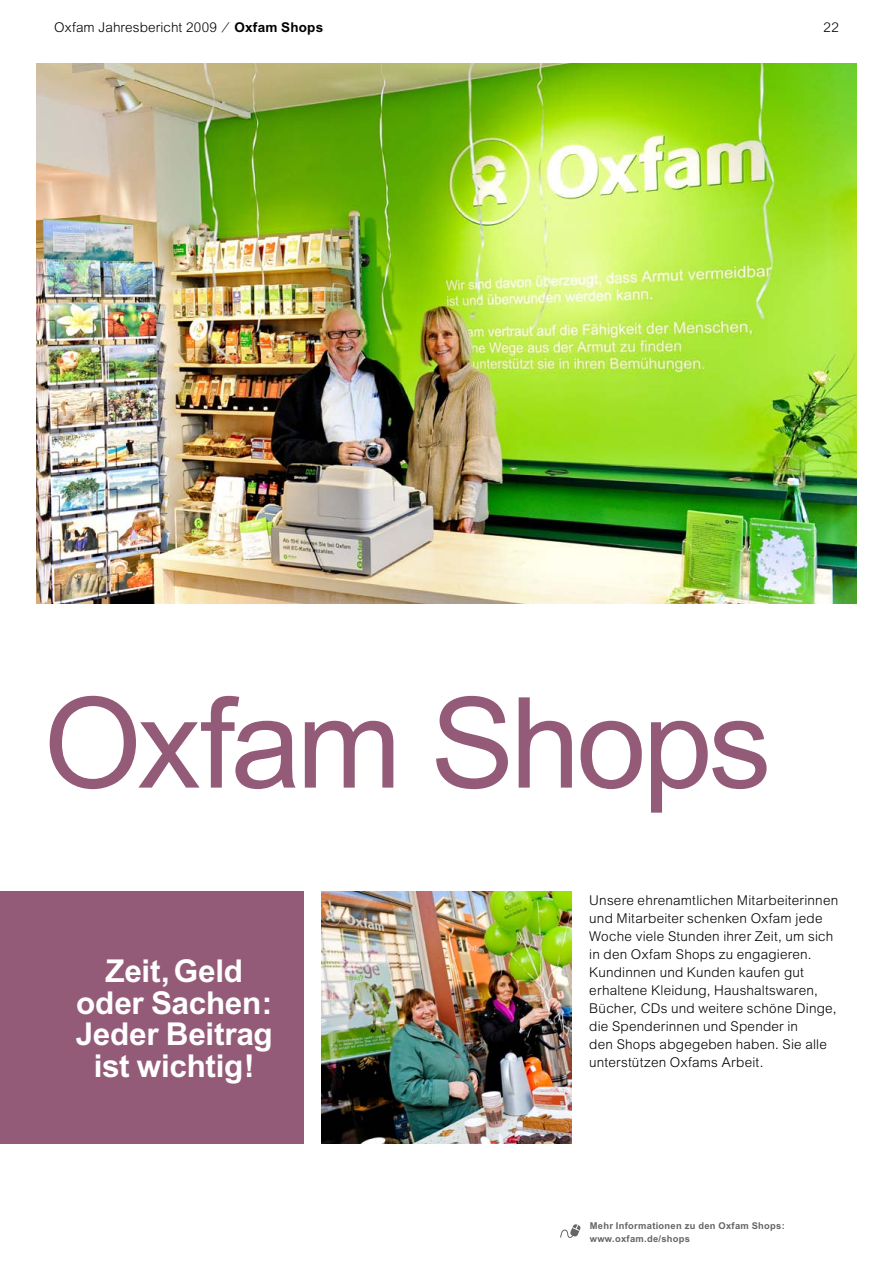
<style>
.page{position:relative;width:893px;height:1263px;background:#fff}
.page>*{position:absolute;margin:0;border:0;box-sizing:border-box;transform-origin:0 0}
.t1{font:126px "Arial";letter-spacing:-.03em;color:#945b78}
.t2{font:700 31.5px/31.5px "Arial CE";letter-spacing:-.01em;color:#fff;text-align:center}
.t3{font:300 13.5px/18px "Arial";letter-spacing:.015em;color:#000}
.t4{font:700 9.3px/13.5px "Arial CE";letter-spacing:.03em;color:#646567}
.s1{font-family:"Arial CE";font-weight:700}
</style>
<div class="page">
<img style="left:36px;top:63px;width:821px;height:540px">
<img style="left:322px;top:891px;width:249px;height:252px">
<div style="left:0;top:891px;width:304px;height:252px;background:#945b78"></div>
<svg style="left:560px;top:1224px;width:21px;height:14px"></svg>
<p class="t3" style="left:54px;top:18px;width:270px">Oxfam Jahresbericht 2009 ⁄ <span class="s1">Oxfam Shops</span></p>
<p class="t3" style="left:824px;top:18px;width:17px">22</p>
<h1 class="t1" style="left:44px;top:661px;width:729px">Oxfam Shops</h1>
<h2 class="t2" style="left:76px;top:955px;width:199px">Zeit, Geld oder Sachen:<br>Jeder Beitrag ist wichtig!</h2>
<p class="t3" style="left:589px;top:891px;width:250px">Unsere ehrenamtlichen Mitarbeiterinnen und Mitarbeiter schenken Oxfam jede Woche viele Stunden ihrer Zeit, um sich in den Oxfam Shops zu engagieren.<br>Kundinnen und Kunden kaufen gut erhaltene Kleidung, Haushaltswaren, Bücher, CDs und weitere schöne Dinge, die Spenderinnen und Spender in<br>den Shops abgegeben haben. Sie alle unterstützen Oxfams Arbeit.</p>
<p class="t4" style="left:590px;top:1218px;width:197px">Mehr Informationen zu den Oxfam Shops: www.oxfam.de/shops</p>
</div>
